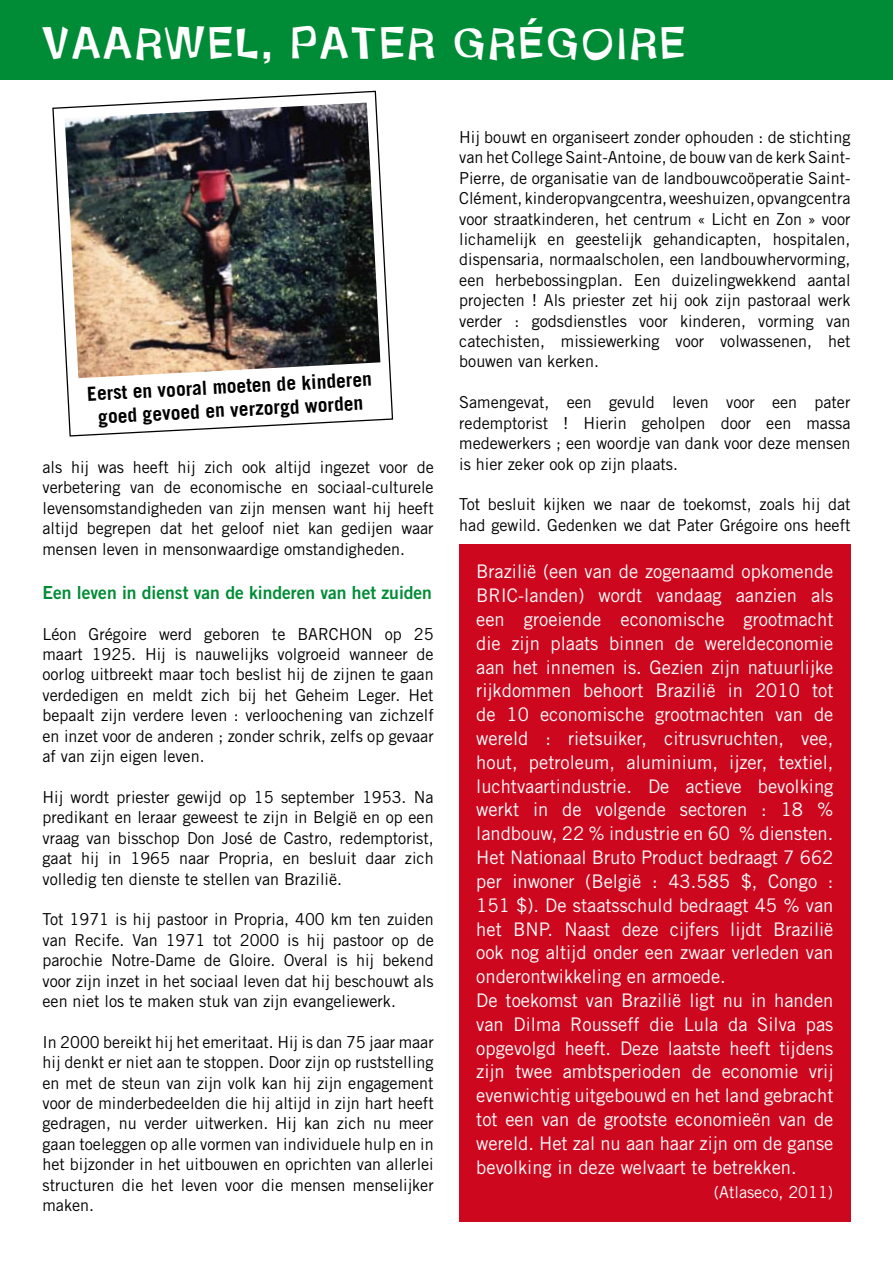
<style>
.page{position:relative;width:893px;height:1263px;background:#fff}
.page>*{position:absolute;margin:0;border:0;box-sizing:border-box;transform-origin:0 0}
.t1{font:42px "Schmelvetica";letter-spacing:.1em;color:#fff}
.t2{font:700 19.5px/23.4px "Trade Gothic";color:#000;text-align:center}
.t3{font:18.75px/23.9px "Trade Gothic";color:#fff}
.t4{font:18px "Trade Gothic Bold Two";color:#008c36}
.t5{font:16.5px/20.4px "Trade Gothic";color:#000;text-align:justify}
.t6{font:16.5px "Trade Gothic";color:#fff}
</style>
<div class="page">
<div style="left:0;top:0;width:893px;height:80px;background:#008c36"></div>
<div style="left:459px;top:544px;width:391px;height:677px;background:#cd071e"></div>
<svg style="left:52px;top:90px;width:342px;height:347px"></svg>
<img style="left:65px;top:103px;width:315px;height:275px">
<h1 class="t1" style="left:44px;top:14px;width:642px">VAARWEL, PATER GRÉGOIRE</h1>
<p class="t2" style="left:87px;top:382px;width:286px;rotate:-3deg">Eerst en vooral moeten de kinderen goed gevoed en verzorgd worden</p>
<p class="t5" style="left:43px;top:457px;width:393px">als hij was heeft hij zich ook altijd ingezet voor de verbetering van de economische en sociaal-culturele levensomstandigheden van zijn mensen want hij heeft altijd begrepen dat het geloof niet kan gedijen waar mensen leven in mensonwaardige omstandigheden.</p>
<p class="t4" style="left:43px;top:581px;width:391px">Een leven in dienst van de kinderen van het zuiden</p>
<p class="t5" style="left:43px;top:623px;width:393px">Léon Grégoire werd geboren te BARCHON op 25 maart 1925. Hij is nauwelijks volgroeid wanneer de oorlog uitbreekt maar toch beslist hij de zijnen te gaan verdedigen en meldt zich bij het Geheim Leger. Het bepaalt zijn verdere leven : verloochening van zichzelf en inzet voor de anderen ; zonder schrik, zelfs op gevaar af van zijn eigen leven.</p>
<p class="t5" style="left:43px;top:787px;width:393px">Hij wordt priester gewijd op 15 september 1953. Na predikant en leraar geweest te zijn in België en op een vraag van bisschop Don José de Castro, redemptorist, gaat hij in 1965 naar Propria, en besluit daar zich volledig ten dienste te stellen van Brazilië.</p>
<p class="t5" style="left:43px;top:909px;width:393px">Tot 1971 is hij pastoor in Propria, 400 km ten zuiden van Recife. Van 1971 tot 2000 is hij pastoor op de parochie Notre-Dame de Gloire. Overal is hij bekend voor zijn inzet in het sociaal leven dat hij beschouwt als een niet los te maken stuk van zijn evangeliewerk.</p>
<p class="t5" style="left:43px;top:1031px;width:393px">In 2000 bereikt hij het emeritaat. Hij is dan 75 jaar maar hij denkt er niet aan te stoppen. Door zijn op ruststelling en met de steun van zijn volk kan hij zijn engagement voor de minderbedeelden die hij altijd in zijn hart heeft gedragen, nu verder uitwerken. Hij kan zich nu meer gaan toeleggen op alle vormen van individuele hulp en in het bijzonder in het uitbouwen en oprichten van allerlei structuren die het leven voor die mensen menselijker maken.</p>
<p class="t5" style="left:459px;top:127px;width:393px">Hij bouwt en organiseert zonder ophouden : de stichting van het College Saint-Antoine, de bouw van de kerk Saint-Pierre, de organisatie van de landbouwcoöperatie Saint-Clément, kinderopvangcentra, weeshuizen, opvangcentra voor straatkinderen, het centrum « Licht en Zon » voor lichamelijk en geestelijk gehandicapten, hospitalen, dispensaria, normaalscholen, een landbouwhervorming, een herbebossingplan. Een duizelingwekkend aantal projecten ! Als priester zet hij ook zijn pastoraal werk verder : godsdienstles voor kinderen, vorming van catechisten, missiewerking voor volwassenen, het bouwen van kerken.</p>
<p class="t5" style="left:459px;top:392px;width:393px">Samengevat, een gevuld leven voor een pater redemptorist ! Hierin geholpen door een massa medewerkers ; een woordje van dank voor deze mensen is hier zeker ook op zijn plaats.</p>
<p class="t5" style="left:459px;top:494px;width:393px">Tot besluit kijken we naar de toekomst, zoals hij dat had gewild. Gedenken we dat Pater Grégoire ons heeft</p>
<p class="t3" style="left:476px;top:559px;width:359px">Brazilië (een van de zogenaamd opkomende BRIC-landen) wordt vandaag aanzien als een groeiende economische grootmacht die zijn plaats binnen de wereldeconomie aan het innemen is. Gezien zijn natuurlijke rijkdommen behoort Brazilië in 2010 tot de 10 economische grootmachten van de wereld : rietsuiker, citrusvruchten, vee, hout, petroleum, aluminium, ijzer, textiel, luchtvaartindustrie. De actieve bevolking werkt in de volgende sectoren : 18 % landbouw, 22 % industrie en 60 % diensten.<br>Het Nationaal Bruto Product bedraagt 7 662 per inwoner (België : 43.585 $, Congo :<br>151 $). De staatsschuld bedraagt 45 % van het BNP. Naast deze cijfers lijdt Brazilië ook nog altijd onder een zwaar verleden van onderontwikkeling en armoede.<br>De toekomst van Brazilië ligt nu in handen van Dilma Rousseff die Lula da Silva pas opgevolgd heeft. Deze laatste heeft tijdens zijn twee ambtsperioden de economie vrij evenwichtig uitgebouwd en het land gebracht tot een van de grootste economieën van de wereld. Het zal nu aan haar zijn om de ganse bevolking in deze welvaart te betrekken.</p>
<p class="t6" style="left:714px;top:1182px;width:121px">(Atlaseco, 2011)</p>
</div>
